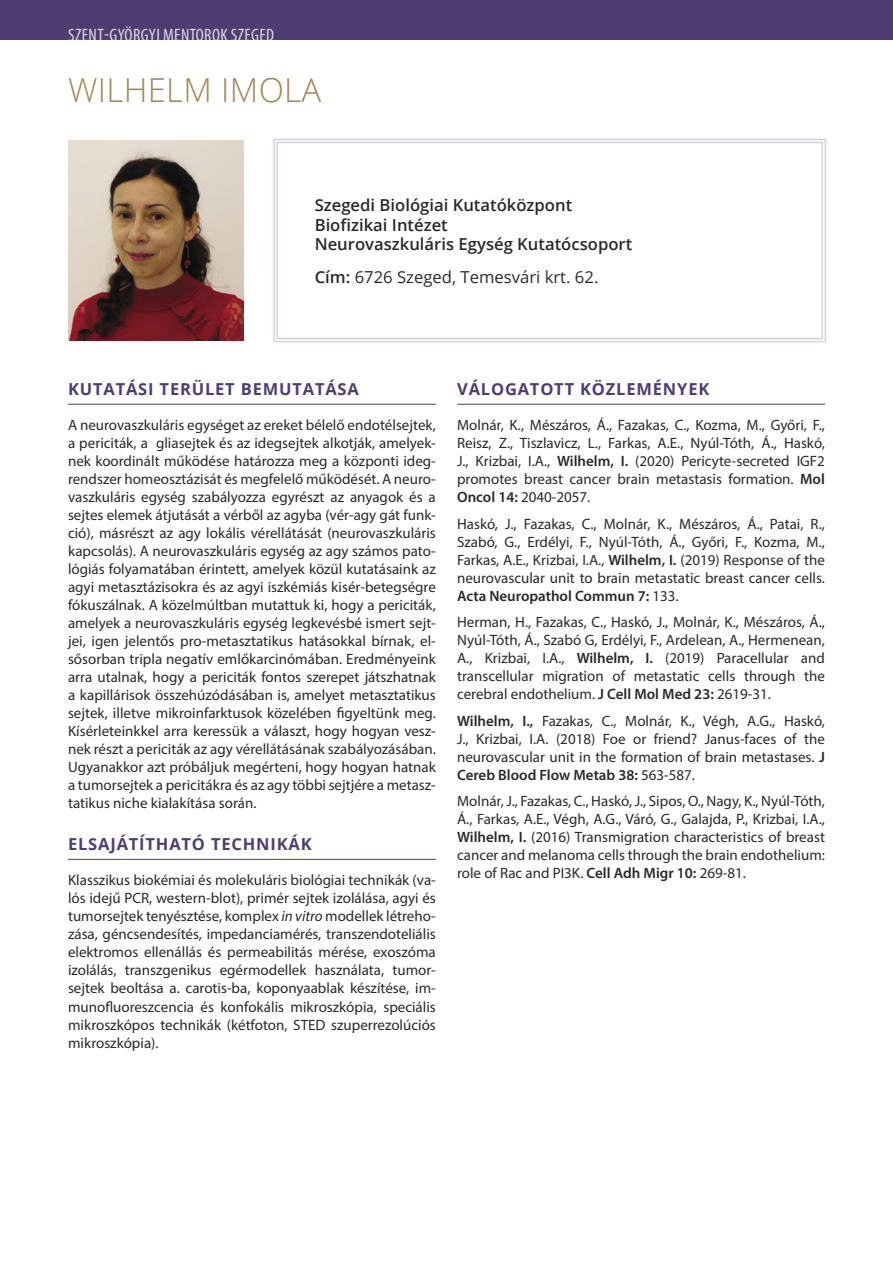
<style>
.page{position:relative;width:893px;height:1263px;background:#fff}
.page>*{position:absolute;margin:0;border:0;box-sizing:border-box;transform-origin:0 0}
.Név_M{font:300 33px "Open Sans";letter-spacing:.01em;color:#9f8759}
.t1{font:condensed 18px "Myriad Pro";letter-spacing:.02em;color:#fff}
.Affiliáció1_M{font:600 16.5px/19.8px "Open Sans";color:#292929}
.alcím1_M{font:700 16.5px "Open Sans";letter-spacing:.05em;color:#4f3d72}
.Affiliáció2_M{font:16.5px "Open Sans";color:#292929}
.body1_M{font:15px/18px "Myriad Pro";color:#292929;text-align:justify}
.Közlemények_M{font:15px/18px "Myriad Pro";color:#292929;text-align:justify}
.s1{font-weight:600}
.s2{font-style:italic}
</style>
<div class="page">
<div style="left:0;top:0;width:893px;height:40px;background:#4f3d72"></div>
<svg style="left:273px;top:138px;width:553px;height:205px"></svg>
<div style="left:276px;top:142px;width:547px;height:197px;border:1px solid #d6d0dc"></div>
<img style="left:68px;top:141px;width:176px;height:199px">
<hr style="left:68px;top:404px;width:368px;height:1px;background:#4f3d72">
<hr style="left:68px;top:859px;width:368px;height:1px;background:#4f3d72">
<hr style="left:457px;top:404px;width:368px;height:1px;background:#4f3d72">
<p class="t1" style="left:68px;top:24px;width:207px">SZENT-GYÖRGYI MENTOROK SZEGED</p>
<p class="Név_M" style="left:68px;top:67px;width:255px">WILHELM IMOLA</p>
<p class="Affiliáció1_M" style="left:315px;top:195px;width:319px">Szegedi Biológiai Kutatóközpont<br>Biofizikai Intézet<br>Neurovaszkuláris Egység Kutatócsoport</p>
<p class="Affiliáció2_M" style="left:315px;top:266px;width:285px"><span class="s1">Cím:</span> 6726 Szeged, Temesvári krt. 62.</p>
<p class="alcím1_M" style="left:68px;top:378px;width:292px">KUTATÁSI TERÜLET BEMUTATÁSA</p>
<p class="body1_M" style="left:68px;top:416px;width:369px">A neurovaszkuláris egységet az ereket bélelő endotélsejtek, a periciták, a gliasejtek és az idegsejtek alkotják, amelyek&shy;nek koordinált működése határozza meg a központi ideg&shy;rendszer homeosztázisát és megfelelő működését. A neuro&shy;vaszkuláris egység szabályozza egyrészt az anyagok és a sejtes elemek átjutását a vérből az agyba (vér-agy gát funk&shy;ció), másrészt az agy lokális vérellátását (neurovaszkuláris kapcsolás). A neurovaszkuláris egység az agy számos pato&shy;lógiás folyamatában érintett, amelyek közül kutatásaink az agyi metasztázisokra és az agyi iszkémiás kisér-betegségre fókuszálnak. A közelmúltban mutattuk ki, hogy a periciták, amelyek a neurovaszkuláris egység legkevésbé ismert sejt&shy;jei, igen jelentős pro-metasztatikus hatásokkal bírnak, el&shy;sősorban tripla negatív emlőkarcinómában. Eredményeink arra utalnak, hogy a periciták fontos szerepet játszhatnak a kapillárisok összehúzódásában is, amelyet metasztatikus sejtek, illetve mikroinfarktusok közelében figyeltünk meg.<br>Kísérleteinkkel arra keressük a választ, hogy hogyan vesz&shy;nek részt a periciták az agy vérellátásának szabályozásában.<br>Ugyanakkor azt próbáljuk megérteni, hogy hogyan hatnak a tumorsejtek a pericitákra és az agy többi sejtjére a metasz&shy;tatikus niche kialakítása során.</p>
<p class="alcím1_M" style="left:68px;top:833px;width:245px">ELSAJÁTÍTHATÓ TECHNIKÁK</p>
<p class="body1_M" style="left:68px;top:871px;width:369px">Klasszikus biokémiai és molekuláris biológiai technikák (va&shy;lós idejű PCR, western-blot), primér sejtek izolálása, agyi és tumorsejtek tenyésztése, komplex <span class="s2">in vitro</span> modellek létreho&shy;zása, géncsendesítés, impedanciamérés, transzendoteliális elektromos ellenállás és permeabilitás mérése, exoszóma izolálás, transzgenikus egérmodellek használata, tumor&shy;sejtek beoltása a. carotis-ba, koponyaablak készítése, im&shy;munofluoreszcencia és konfokális mikroszkópia, speciális mikroszkópos technikák (kétfoton, STED szuperrezolúciós mikroszkópia).</p>
<p class="alcím1_M" style="left:457px;top:378px;width:254px">VÁLOGATOTT KÖZLEMÉNYEK</p>
<p class="Közlemények_M" style="left:457px;top:416px;width:369px">Molnár, K., Mészáros, Á., Fazakas, C., Kozma, M., Győri, F., Reisz, Z., Tiszlavicz, L., Farkas, A.E., Nyúl-Tóth, Á., Haskó, J., Krizbai, I.A., <span class="s1">Wilhelm, I.</span> (2020) Pericyte-secreted IGF2 promotes breast cancer brain metastasis formation. <span class="s1">Mol Oncol 14:</span> 2040-2057.</p>
<p class="Közlemények_M" style="left:457px;top:515px;width:369px">Haskó, J., Fazakas, C., Molnár, K., Mészáros, Á., Patai, R., Szabó, G., Erdélyi, F., Nyúl-Tóth, Á., Győri, F., Kozma, M., Farkas, A.E., Krizbai, I.A., <span class="s1">Wilhelm, I.</span> (2019) Response of the neurovascular unit to brain metastatic breast cancer cells.<br><span class="s1">Acta Neuropathol Commun 7:</span> 133.</p>
<p class="Közlemények_M" style="left:457px;top:613px;width:369px">Herman, H., Fazakas, C., Haskó, J., Molnár, K., Mészáros, Á., Nyúl-Tóth, Á., Szabó G, Erdélyi, F., Ardelean, A., Hermenean, A., Krizbai, I.A., <span class="s1">Wilhelm, I.</span> (2019) Paracellular and transcellular migration of metastatic cells through the cerebral endothelium. <span class="s1">J Cell Mol Med 23:</span> 2619-31.</p>
<p class="Közlemények_M" style="left:457px;top:712px;width:369px"><span class="s1">Wilhelm, I.,</span> Fazakas, C., Molnár, K., Végh, A.G., Haskó, J., Krizbai, I.A. (2018) Foe or friend? Janus-faces of the neurovascular unit in the formation of brain metastases. <span class="s1">J Cereb Blood Flow Metab 38:</span> 563-587.</p>
<p class="Közlemények_M" style="left:457px;top:792px;width:369px">Molnár, J., Fazakas, C., Haskó, J., Sipos, O., Nagy, K., Nyúl-Tóth, Á., Farkas, A.E., Végh, A.G., Váró, G., Galajda, P., Krizbai, I.A., <span class="s1">Wilhelm, I.</span> (2016) Transmigration characteristics of breast cancer and melanoma cells through the brain endothelium: role of Rac and PI3K. <span class="s1">Cell Adh Migr 10:</span> 269-81.</p>
</div>
